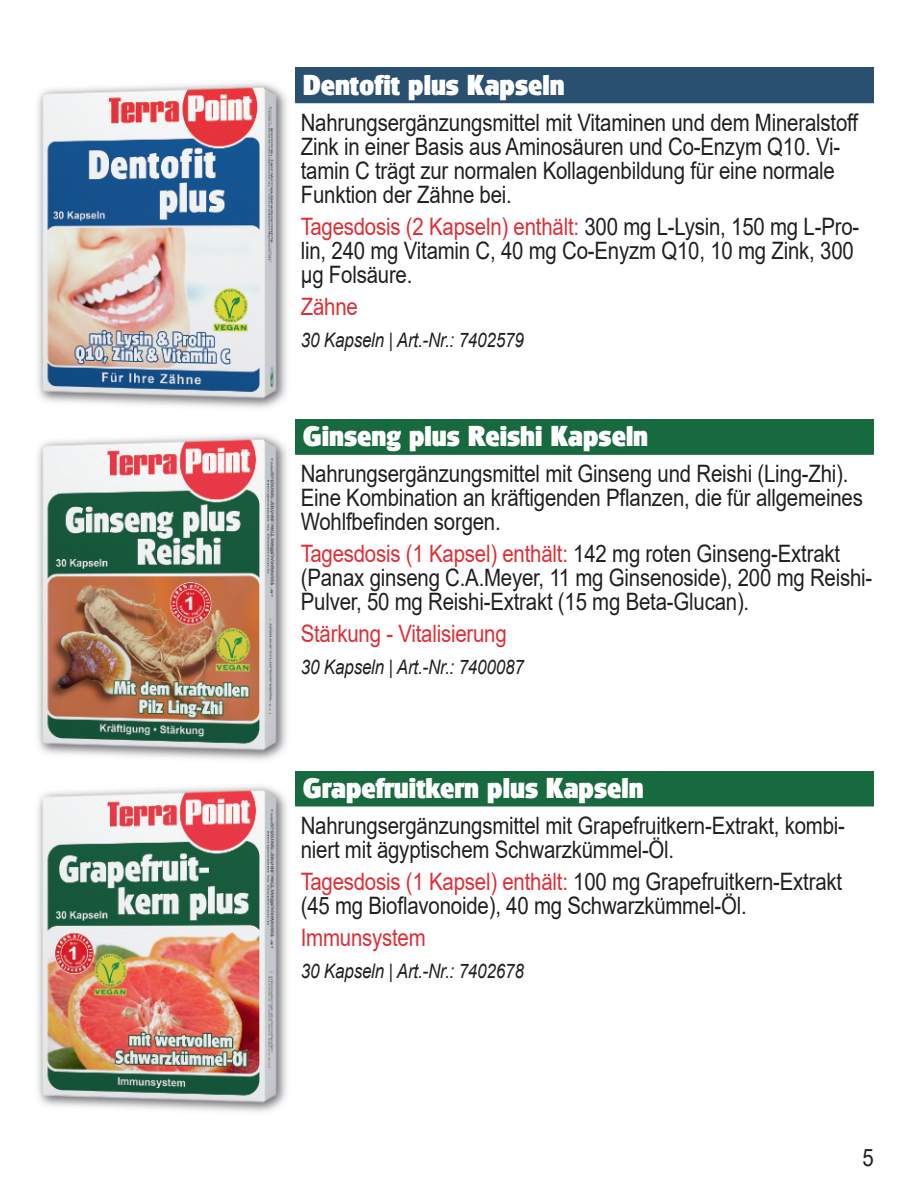
<style>
.page{position:relative;width:908px;height:1191px;background:#fff}
.page>*{position:absolute;margin:0;border:0;box-sizing:border-box;transform-origin:0 0}
.t1{font:28px "Palent";color:#fff}
.t2{font:24px/24px "Arial";letter-spacing:-.01em;color:#231f20;scale:.85 1}
.t3{font:24px "Arial";letter-spacing:-.01em;color:#e12d34;scale:.85 1}
.t4{font:italic 20px "Arial";letter-spacing:-.01em;color:#231f20;scale:.85 1}
.s1{color:#e12d34}
</style>
<div class="page">
<img style="left:283px;top:93px;width:4px;height:305px">
<img style="left:38px;top:83px;width:245px;height:325px">
<img style="left:283px;top:445px;width:4px;height:305px">
<img style="left:38px;top:435px;width:245px;height:325px">
<img style="left:283px;top:796px;width:4px;height:305px">
<img style="left:38px;top:786px;width:245px;height:326px">
<hr style="left:295px;top:99px;width:578px;height:4px;background:#294f71">
<div style="left:295px;top:68px;width:578px;height:33px;background:#294f71"></div>
<svg style="left:295px;top:453px;width:578px;height:2px"></svg>
<div style="left:295px;top:419px;width:578px;height:34px;background:#17693e"></div>
<hr style="left:295px;top:802px;width:578px;height:4px;background:#17693e">
<div style="left:295px;top:771px;width:578px;height:33px;background:#17693e"></div>
<p class="t1" style="left:303px;top:68px;width:263px">Dentofit plus Kapseln</p>
<p class="t2" style="left:300px;top:112px;width:657px">Nahrungsergänzungsmittel mit Vitaminen und dem Mineralstoff Zink in einer Basis aus Aminosäuren und Co-Enzym Q10. Vi&shy;tamin C trägt zur normalen Kollagenbildung für eine normale Funktion der Zähne bei.</p>
<p class="t2" style="left:300px;top:216px;width:658px"><span class="s1">Tagesdosis (2 Kapseln) enthält:</span> 300 mg L-Lysin, 150 mg L-Pro&shy;lin, 240 mg Vitamin C, 40 mg Co-Enyzm Q10, 10 mg Zink, 300 µg Folsäure.</p>
<p class="t3" style="left:300px;top:297px;width:69px">Zähne</p>
<p class="t4" style="left:300px;top:332px;width:264px">30 Kapseln | Art.-Nr.: 7402579</p>
<p class="t1" style="left:303px;top:419px;width:346px">Ginseng plus Reishi Kapseln</p>
<p class="t2" style="left:300px;top:464px;width:662px">Nahrungsergänzungsmittel mit Ginseng und Reishi (Ling-Zhi).<br>Eine Kombination an kräftigenden Pflanzen, die für allgemeines<br>Wohlfbefinden sorgen.</p>
<p class="t2" style="left:300px;top:544px;width:673px"><span class="s1">Tagesdosis (1 Kapsel) enthält:</span> 142 mg roten Ginseng-Extrakt (Panax ginseng C.A.Meyer, 11 mg Ginsenoside), 200 mg Reishi-<br>Pulver, 50 mg Reishi-Extrakt (15 mg Beta-Glucan).</p>
<p class="t3" style="left:300px;top:625px;width:244px">Stärkung - Vitalisierung</p>
<p class="t4" style="left:300px;top:660px;width:264px">30 Kapseln | Art.-Nr.: 7400087</p>
<p class="t1" style="left:303px;top:771px;width:342px">Grapefruitkern plus Kapseln</p>
<p class="t2" style="left:300px;top:815px;width:641px">Nahrungsergänzungsmittel mit Grapefruitkern-Extrakt, kombi&shy;niert mit ägyptischem Schwarzkümmel-Öl.</p>
<p class="t2" style="left:300px;top:871px;width:638px"><span class="s1">Tagesdosis (1 Kapsel) enthält:</span> 100 mg Grapefruitkern-Extrakt (45 mg Bioflavonoide), 40 mg Schwarzkümmel-Öl.</p>
<p class="t3" style="left:300px;top:928px;width:148px">Immunsystem</p>
<p class="t4" style="left:300px;top:963px;width:264px">30 Kapseln | Art.-Nr.: 7402678</p>
<p class="t2" style="left:862px;top:1147px;width:15px">5</p>
</div>
